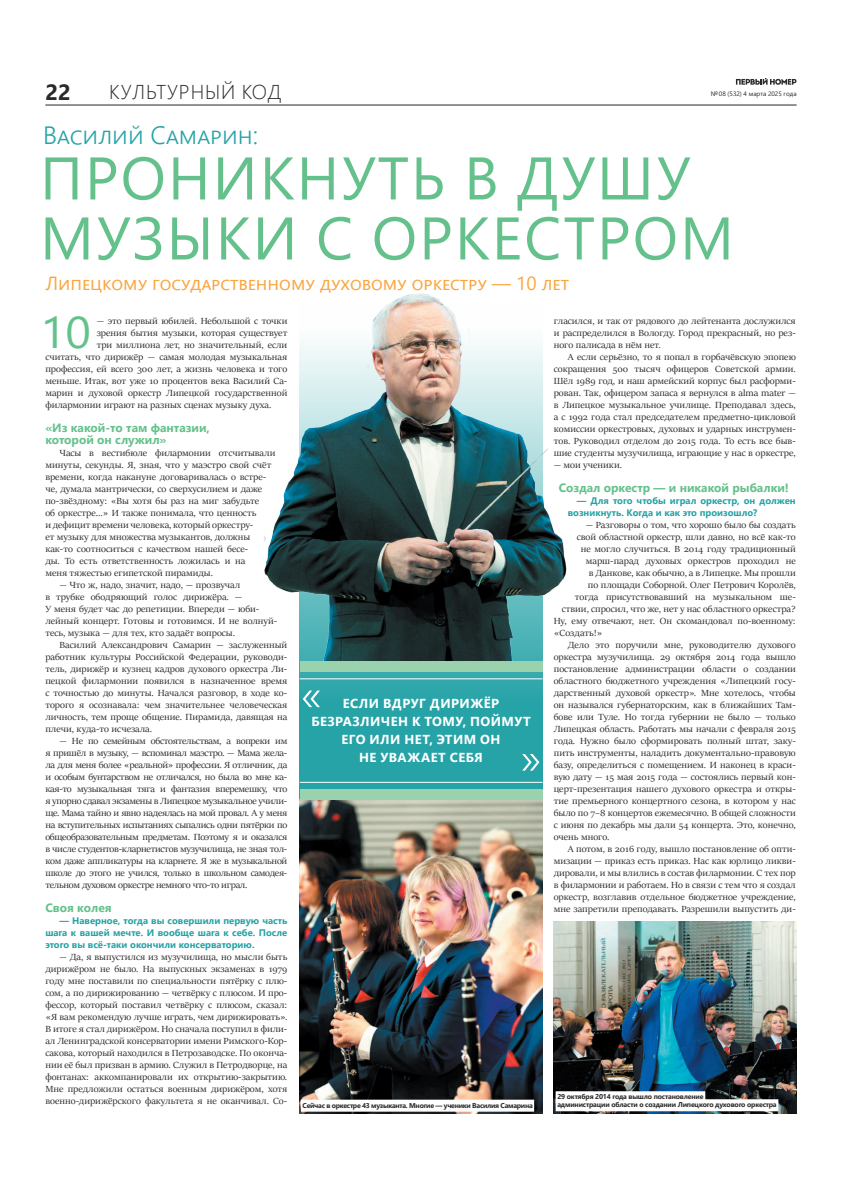
<style>
.page{position:relative;width:842px;height:1191px;background:#fff}
.page>*{position:absolute;margin:0;border:0;box-sizing:border-box;transform-origin:0 0}
.t1{font:60px/60px "Segoe UI";letter-spacing:.035em;color:#65c18b}
.t2{font:300 50px "Segoe UI";color:#fff}
.t3{font:44.3px "Segoe UI";color:#65c18b;scale:1.07 1}
.t4{font:300 25px "Segoe UI";letter-spacing:.005em;color:#26a3a7}
.t5{font:700 22px "Segoe UI";color:#2b292a}
.t6{font:300 20px "Segoe UI";letter-spacing:.045em;color:#2b292a}
.t7{font:19px "Segoe UI";letter-spacing:.005em;color:#faa63f}
.t8{font:700 13px/18px "Segoe UI";letter-spacing:.035em;color:#fff;text-align:center}
.t9{font:700 12px/12px "Segoe UI";color:#65c18b}
.t10{font:10px/12px "Sitka Banner";color:#2b292a;text-align:justify;scale:1.07 1}
.t11{font:700 9.5px/12px "Segoe UI";color:#26a3a7;text-align:justify}
.t12{font:700 7px/8px "Segoe UI";letter-spacing:-.025em;color:#2b292a}
.t13{font:6.4px "Segoe UI";color:#2b292a}
</style>
<div class="page">
<hr style="left:45px;top:104px;width:752px;height:1px;background:#2b292a">
<svg style="left:736px;top:78px;width:60px;height:7px"></svg>
<div style="left:299px;top:304px;width:243px;height:504px;background:#26a3a7"></div>
<img style="left:264px;top:294px;width:303px;height:367px">
<hr style="left:300px;top:678px;width:242px;height:1px;background:#fff">
<hr style="left:300px;top:782px;width:242px;height:1px;background:#fff">
<img style="left:554px;top:921px;width:243px;height:192px">
<img style="left:299px;top:799px;width:243px;height:314px">
<div style="left:300px;top:661px;width:242px;height:11px;background:#9ad2ae"></div>
<div style="left:300px;top:789px;width:242px;height:10px;background:#9ad2ae"></div>
<div style="left:301px;top:1099px;width:233px;height:12px;background:#fff"></div>
<div style="left:556px;top:1091px;width:149px;height:12px;background:#fff"></div>
<div style="left:556px;top:1099px;width:222px;height:12px;background:#fff"></div>
<h3 class="t5" style="left:45px;top:71px;width:27px">22</h3>
<h3 class="t6" style="left:109px;top:73px;width:173px">КУЛЬТУРНЫЙ КОД</h3>
<p class="t13" style="left:711px;top:88px;width:87px">№ 08 (532) 4 марта 2025 года</p>
<h3 class="t4" style="left:43px;top:112px;width:217px">Василий Самарин:</h3>
<h1 class="t1" style="left:40px;top:143px;width:695px">ПРОНИКНУТЬ В ДУШУ<br>МУЗЫКИ С ОРКЕСТРОМ</h1>
<h3 class="t7" style="left:45px;top:265px;width:525px">Липецкому государственному духовому оркестру — 10 лет</h3>
<p class="t10" style="left:554px;top:315px;width:228px">гласился, и так от рядового до лейтенанта дослужился и распределился в Вологду. Город прекрасный, но рез&shy;ного палисада в нём нет.</p>
<p class="t10" style="left:554px;top:351px;width:228px;text-indent:14px">А если серьёзно, то я попал в горбачёвскую эпопею сокращения 500 тысяч офицеров Советской армии.<br>Шёл 1989 год, и наш армейский корпус был расформи&shy;рован. Так, офицером запаса я вернулся в alma mater — в Липецкое музыкальное училище. Преподавал здесь, а с 1992 года стал председателем предметно-цикловой комиссии оркестровых, духовых и ударных инструмен&shy;тов. Руководил отделом до 2015 года. То есть все быв&shy;шие студенты музучилища, играющие у нас в оркестре,</p>
<p class="t10" style="left:554px;top:459px;width:65px">— мои ученики.</p>
<p class="t9" style="left:559px;top:481px;width:232px">Создал оркестр — и никакой рыбалки!</p>
<p class="t11" style="left:568px;top:494px;width:230px;text-indent:9px">— Для того чтобы играл оркестр, он должен возникнуть. Когда и как это произошло?</p>
<p class="t10" style="left:586px;top:519px;width:198px">— Разговоры о том, что хорошо было бы создать</p>
<p class="t10" style="left:577px;top:531px;width:206px">свой областной оркестр, шли давно, но всё как-то</p>
<p class="t10" style="left:581px;top:543px;width:202px">не могло случиться. В 2014 году традиционный</p>
<p class="t10" style="left:586px;top:555px;width:198px">марш-парад духовых оркестров проходил не</p>
<p class="t10" style="left:589px;top:567px;width:195px">в Данкове, как обычно, а в Липецке. Мы прошли</p>
<p class="t10" style="left:588px;top:579px;width:196px">по площади Соборной. Олег Петрович Королёв,</p>
<p class="t10" style="left:575px;top:591px;width:208px">тогда присутствовавший на музыкальном ше-</p>
<p class="t10" style="left:562px;top:603px;width:220px">ствии, спросил, что же, нет у нас областного оркестра?</p>
<p class="t10" style="left:554px;top:615px;width:228px">Ну, ему отвечают, нет. Он скомандовал по-военному:</p>
<p class="t10" style="left:554px;top:627px;width:47px">«Создать!»</p>
<p class="t10" style="left:568px;top:639px;width:214px">Дело это поручили мне, руководителю духового</p>
<p class="t10" style="left:554px;top:651px;width:228px">оркестра музучилища. 29 октября 2014 года вышло</p>
<p class="t10" style="left:554px;top:663px;width:228px">постановление администрации области о создании</p>
<p class="t10" style="left:554px;top:675px;width:228px">областного бюджетного учреждения «Липецкий госу-</p>
<p class="t10" style="left:554px;top:687px;width:228px">дарственный духовой оркестр». Мне хотелось, чтобы</p>
<p class="t10" style="left:554px;top:699px;width:228px">он назывался губернаторским, как в ближайших Там-</p>
<p class="t10" style="left:554px;top:711px;width:228px">бове или Туле. Но тогда губернии не было — только</p>
<p class="t10" style="left:554px;top:723px;width:228px">Липецкая область. Работать мы начали с февраля 2015</p>
<p class="t10" style="left:554px;top:735px;width:228px">года. Нужно было сформировать полный штат, заку-</p>
<p class="t10" style="left:554px;top:747px;width:228px">пить инструменты, наладить документально-правовую</p>
<p class="t10" style="left:554px;top:759px;width:228px">базу, определиться с помещением. И наконец в краси-</p>
<p class="t10" style="left:554px;top:771px;width:228px">вую дату — 15 мая 2015 года — состоялись первый кон-</p>
<p class="t10" style="left:554px;top:783px;width:228px">церт-презентация нашего духового оркестра и откры-</p>
<p class="t10" style="left:554px;top:795px;width:228px">тие премьерного концертного сезона, в котором у нас</p>
<p class="t10" style="left:554px;top:807px;width:228px">было по 7–8 концертов ежемесячно. В общей сложности</p>
<p class="t10" style="left:554px;top:819px;width:228px">с июня по декабрь мы дали 54 концерта. Это, конечно,</p>
<p class="t10" style="left:554px;top:831px;width:54px">очень много.</p>
<p class="t10" style="left:568px;top:843px;width:214px">А потом, в 2016 году, вышло постановление об опти-</p>
<p class="t10" style="left:554px;top:855px;width:228px">мизации — приказ есть приказ. Нас как юрлицо ликви-</p>
<p class="t10" style="left:554px;top:867px;width:228px">дировали, и мы влились в состав филармонии. С тех пор</p>
<p class="t10" style="left:554px;top:879px;width:228px">в филармонии и работаем. Но в связи с тем что я создал</p>
<p class="t10" style="left:554px;top:891px;width:228px">оркестр, возглавив отдельное бюджетное учреждение,</p>
<p class="t10" style="left:554px;top:903px;width:228px">мне запретили преподавать. Разрешили выпустить ди-</p>
<h3 class="t3" style="left:40px;top:290px;width:49px">10</h3>
<p class="t10" style="left:97px;top:315px;width:180px">— это первый юбилей. Небольшой с точки</p>
<p class="t10" style="left:97px;top:327px;width:180px">зрения бытия музыки, которая существует</p>
<p class="t10" style="left:97px;top:339px;width:180px">три миллиона лет, но значительный, если</p>
<p class="t10" style="left:45px;top:351px;width:228px">считать, что дирижёр — самая молодая музыкальная</p>
<p class="t10" style="left:45px;top:363px;width:228px">профессия, ей всего 300 лет, а жизнь человека и того</p>
<p class="t10" style="left:45px;top:375px;width:228px">меньше. Итак, вот уже 10 процентов века Василий Са-</p>
<p class="t10" style="left:45px;top:387px;width:228px">марин и духовой оркестр Липецкой государственной</p>
<p class="t10" style="left:45px;top:399px;width:213px">филармонии играют на разных сценах музыку духа.</p>
<p class="t9" style="left:45px;top:421px;width:166px">«Из какой-то там фантазии, которой он служил»</p>
<p class="t10" style="left:45px;top:447px;width:216px;text-align:left;text-indent:14px">Часы в вестибюле филармонии отсчитывали минуты, секунды. Я, зная, что у маэстро свой счёт времени, когда накануне договаривалась о встре&shy;че, думала мантрически, со сверхусилием и даже по-звёздному: «Вы хотя бы раз на миг забудьте<br>об оркестре…» И также понимала, что ценность<br>и дефицит времени человека, который оркестру-<br>ет музыку для множества музыкантов, должны как-то соотноситься с качеством нашей бесе-<br>ды. То есть ответственность ложилась и на<br>меня тяжестью египетской пирамиды.</p>
<p class="t10" style="left:45px;top:579px;width:218px;text-align:left;text-indent:14px">— Что ж, надо, значит, надо, — прозвучал<br>в трубке ободряющий голос дирижёра. —<br>У меня будет час до репетиции. Впереди — юби&shy;лейный концерт. Готовы и готовимся. И не волнуй&shy;тесь, музыка — для тех, кто задаёт вопросы.</p>
<p class="t10" style="left:45px;top:639px;width:228px;text-indent:14px">Василий Александрович Самарин — заслуженный работник культуры Российской Федерации, руководи&shy;тель, дирижёр и кузнец кадров духового оркестра Ли&shy;пецкой филармонии появился в назначенное время с точностью до минуты. Начался разговор, в ходе ко&shy;торого я осознавала: чем значительнее человеческая личность, тем проще общение. Пирамида, давящая на плечи, куда-то исчезала.</p>
<p class="t10" style="left:45px;top:735px;width:228px;text-indent:14px">— Не по семейным обстоятельствам, а вопреки им я пришёл в музыку, — вспоминал маэстро. — Мама жела&shy;ла для меня более «реальной» профессии. Я отличник, да и особым бунтарством не отличался, но была во мне ка&shy;кая-то музыкальная тяга и фантазия вперемешку, что я упорно сдавал экзамены в Липецкое музыкальное учили&shy;ще. Мама тайно и явно надеялась на мой провал. А у меня на вступительных испытаниях сыпались одни пятёрки по общеобразовательным предметам. Поэтому я и оказался в числе студентов-кларнетистов музучилища, не зная тол&shy;ком даже аппликатуры на кларнете. Я же в музыкальной школе до этого не учился, только в школьном самодея&shy;тельном духовом оркестре немного что-то играл.</p>
<p class="t9" style="left:45px;top:901px;width:68px">Своя колея</p>
<p class="t11" style="left:45px;top:914px;width:244px;text-indent:14px">— Наверное, тогда вы совершили первую часть шага к вашей мечте. И вообще шага к себе. После этого вы всё-таки окончили консерваторию.</p>
<p class="t10" style="left:45px;top:951px;width:228px;text-indent:14px">— Да, я выпустился из музучилища, но мысли быть дирижёром не было. На выпускных экзаменах в 1979 году мне поставили по специальности пятёрку с плю&shy;сом, а по дирижированию — четвёрку с плюсом. И про&shy;фессор, который поставил четвёрку с плюсом, сказал: «Я вам рекомендую лучше играть, чем дирижировать».<br>В итоге я стал дирижёром. Но сначала поступил в фили&shy;ал Ленинградской консерватории имени Римского-Кор&shy;сакова, который находился в Петрозаводске. По оконча&shy;нии её был призван в армию. Служил в Петродворце, на фонтанах: аккомпанировали их открытию-закрытию.<br>Мне предложили остаться военным дирижёром, хотя военно-дирижёрского факультета я не оканчивал. Со-</p>
<h2 class="t2" style="left:300px;top:647px;width:25px">«</h2>
<h3 class="t8" style="left:311px;top:693px;width:221px">ЕСЛИ ВДРУГ ДИРИЖЁР<br>БЕЗРАЗЛИЧЕН К ТОМУ, ПОЙМУТ<br>ЕГО ИЛИ НЕТ, ЭТИМ ОН<br>НЕ УВАЖАЕТ СЕБЯ</h3>
<h2 class="t2" style="left:542px;top:814px;width:25px;rotate:-180deg">«</h2>
<p class="t12" style="left:303px;top:1100px;width:232px">Сейчас в оркестре 43 музыканта. Многие — ученики Василия Самарина</p>
<p class="t12" style="left:557px;top:1092px;width:221px">29 октября 2014 года вышло постановление<br>администрации области о создании Липецкого духового оркестра</p>
</div>
